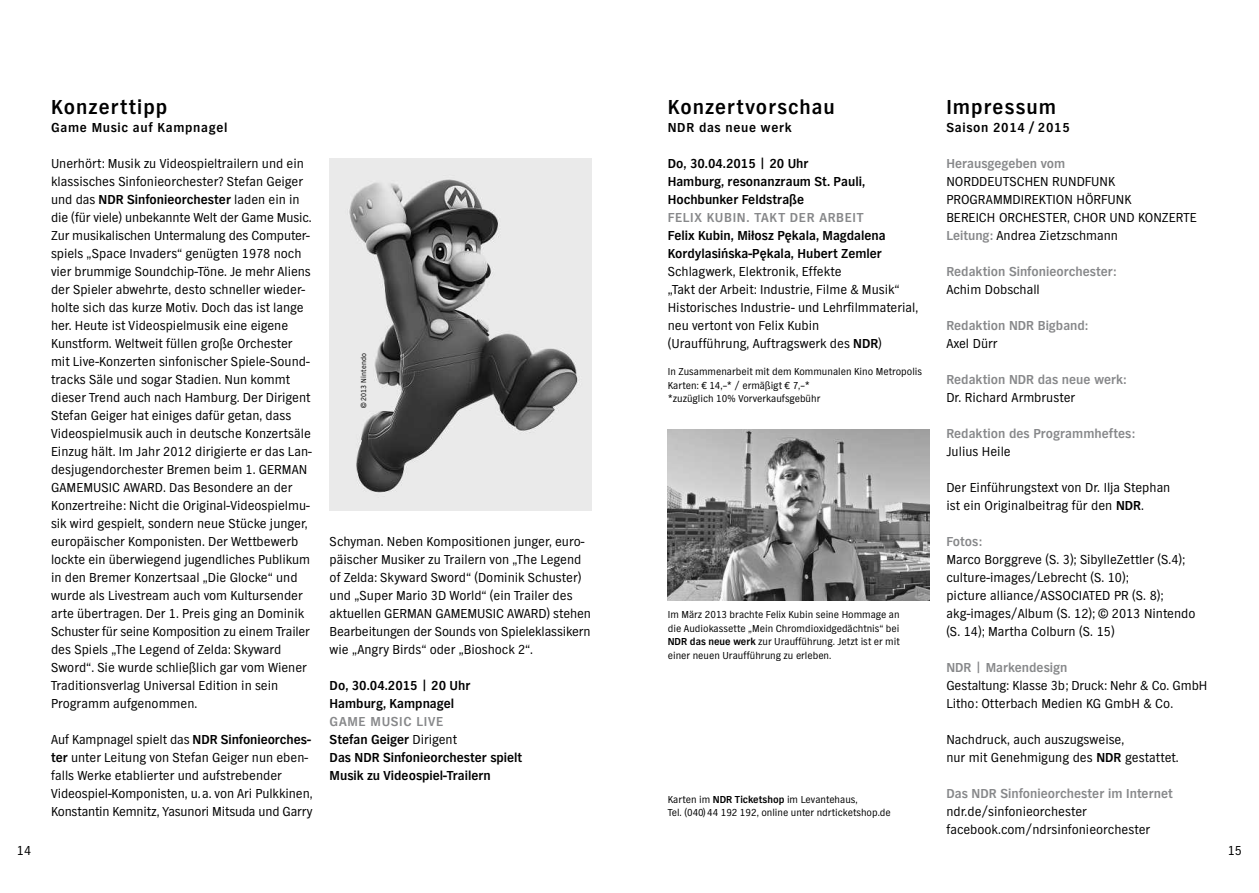
<style>
.page{position:relative;width:1259px;height:893px;background:#fff}
.page>*{position:absolute;margin:0;border:0;box-sizing:border-box;transform-origin:0 0}
.t1{font:700 21px "NDR Sans";letter-spacing:.05em;color:#000}
.t2{font:13.5px/18px "NDR Sans";color:#000}
.t3{font:700 13.5px/18px "NDR Sans";color:#000}
.t4{font:700 13.5px "NDR Sans";color:#87888a}
.t5{font:700 13.5px "NDR Sans";letter-spacing:.05em;color:#000}
.t6{font:10.5px/13.5px "NDR Sans";color:#000}
.t7{font:7.5px "NDR Sans";letter-spacing:.015em;color:#000}
.s1{font-weight:700}
.s2{color:#87888a}
.s3{font-weight:400}
.s4{font-weight:700;color:#87888a}
.s5{font-family:"NDR Sans CE";font-weight:700}
</style>
<div class="page">
<img style="left:330px;top:158px;width:261px;height:352px">
<img style="left:668px;top:429px;width:261px;height:171px">
<p class="t2" style="left:17px;top:841px;width:16px">14</p>
<h1 class="t1" style="left:51px;top:96px;width:118px">Konzerttipp</h1>
<p class="t5" style="left:51px;top:120px;width:178px">Game Music auf Kampnagel</p>
<p class="t2" style="left:51px;top:155px;width:262px">Unerhört: Musik zu Videospieltrailern und ein klassisches Sinfonieorchester? Stefan Geiger und das <span class="s1">NDR Sinfonieorchester</span> laden ein in die (für viele) unbekannte Welt der Game Music.<br>Zur musikalischen Untermalung des Com pu ter - spiels „Space Invaders“ genügten 1978 noch vier brummige Soundchip-Töne. Je mehr Aliens der Spieler abwehrte, desto schneller wieder&shy;holte sich das kurze Motiv. Doch das ist lange her. Heute ist Videospielmusik eine eigene Kunstform. Weltweit füllen große Orchester mit Live-Konzerten sinfonischer Spiele-Sound&shy;tracks Säle und sogar Stadien. Nun kommt dieser Trend auch nach Hamburg. Der Dirigent Stefan Geiger hat einiges dafür getan, dass Videospiel musik auch in deutsche Konzertsäle Einzug hält. Im Jahr 2012 dirigierte er das Lan&shy;desjugendorchester Bremen beim 1. GERMAN GAMEMUSIC AWARD. Das Besondere an der Konzertreihe: Nicht die Original-Videospielmu&shy;sik wird gespielt, sondern neue Stücke junger, europäischer Komponisten. Der Wettbewerb lockte ein überwiegend jugendliches Publikum in den Bremer Konzertsaal „Die Glocke“ und wurde als Live stream auch vom Kultursender arte übertragen. Der 1. Preis ging an Dominik Schuster für seine Komposition zu einem Trailer des Spiels „The Legend of Zelda: Skyward Sword“. Sie wurde schließlich gar vom Wiener Traditionsverlag Universal Edition in sein Programm aufgenommen.</p>
<p class="t2" style="left:51px;top:731px;width:263px">Auf Kampnagel spielt das <span class="s1">NDR Sinfonieorches&shy;ter</span> unter Leitung von Stefan Geiger nun eben&shy;falls Werke etablierter und aufstrebender Video spiel-Komponisten, u. a. von Ari Pulkkinen, Konstantin Kemnitz, Yasunori Mitsuda und Garry</p>
<p class="t7" style="left:359px;top:408px;width:57px;rotate:-90deg">© 2013 Nintendo</p>
<p class="t2" style="left:330px;top:533px;width:263px">Schyman. Neben Kompositionen junger, euro&shy;päischer Musiker zu Trailern von „The Legend of Zelda: Skyward Sword“ (Dominik Schuster) und „Super Mario 3D World“ (ein Trailer des aktuellen GERMAN GAMEMUSIC AWARD) stehen Bearbeitungen der Sounds von Spieleklassikern wie „Angry Birds“ oder „Bioshock 2“.</p>
<p class="t3" style="left:330px;top:677px;width:142px">Do, 30.04.2015 | 20 Uhr<br>Hamburg, Kampnagel</p>
<p class="t3" style="left:330px;top:713px;width:194px"><span class="s2">GAME MUSIC LIVE<br></span>Stefan Geiger <span class="s3">Dirigent<br></span>Das NDR Sinfonieorchester spielt<br>Musik zu Videospiel-Trailern</p>
<h1 class="t1" style="left:668px;top:96px;width:169px">Konzertvorschau</h1>
<p class="t5" style="left:668px;top:120px;width:125px">NDR das neue werk</p>
<p class="t3" style="left:668px;top:155px;width:199px">Do, 30.04.2015 | 20 Uhr<br>Hamburg, resonanzraum St. Pauli,<br>Hochbunker Feldstraße</p>
<p class="t2" style="left:668px;top:209px;width:252px"><span class="s4">FELIX KUBIN. TAKT DER ARBEIT<br></span><span class="s1">Felix Kubin, Miłosz P</span><span class="s5">ę</span><span class="s1">kala, Magdalena Kordylasi</span><span class="s5">ń</span><span class="s1">ska-P</span><span class="s5">ę</span><span class="s1">kala, Hubert Zemler </span>Schlagwerk, Elektronik, Effekte<br>„Takt der Arbeit: Industrie, Filme &amp; Musik“ Historisches Industrie- und Lehrfilmmaterial, neu vertont von Felix Kubin<br>(Uraufführung, Auftragswerk des <span class="s1">NDR</span>)</p>
<p class="t6" style="left:668px;top:365px;width:256px">In Zusammenarbeit mit dem Kommunalen Kino Metropolis<br>Karten: € 14,–* / ermäßigt € 7,–*<br>*zuzüglich 10% Vorverkaufsgebühr</p>
<p class="t6" style="left:668px;top:608px;width:233px;text-align:justify">Im März 2013 brachte Felix Kubin seine Hommage an die Audiokassette „Mein Chromdioxidgedächtnis“ bei <span class="s1">NDR das neue werk</span> zur Uraufführung. Jetzt ist er mit einer neuen Uraufführung zu erleben.</p>
<p class="t6" style="left:668px;top:793px;width:225px">Karten im <span class="s1">NDR Ticketshop</span> im Levantehaus,<br>Tel. (040) 44 192 192, online unter ndrticketshop.de</p>
<h1 class="t1" style="left:946px;top:96px;width:111px">Impressum</h1>
<p class="t5" style="left:946px;top:120px;width:125px">Saison 2014 / 2015</p>
<p class="t4" style="left:946px;top:156px;width:120px">Herausgegeben vom</p>
<p class="t2" style="left:946px;top:173px;width:252px">NORDDEUTSCHEN RUNDFUNK<br>PROGRAMMDIREKTION HÖRFUNK<br>BEREICH ORCHESTER, CHOR UND KONZERTE<br><span class="s4">Leitung:</span> Andrea Zietzschmann</p>
<p class="t4" style="left:946px;top:264px;width:171px">Redaktion Sinfonieorchester:</p>
<p class="t2" style="left:946px;top:281px;width:95px">Achim Dobschall</p>
<p class="t4" style="left:946px;top:318px;width:143px">Redaktion NDR Bigband:</p>
<p class="t2" style="left:946px;top:335px;width:53px">Axel Dürr</p>
<p class="t4" style="left:946px;top:372px;width:182px">Redaktion NDR das neue werk:</p>
<p class="t2" style="left:946px;top:389px;width:130px">Dr. Richard Armbruster</p>
<p class="t4" style="left:946px;top:426px;width:190px">Redaktion des Programmheftes:</p>
<p class="t2" style="left:946px;top:443px;width:66px">Julius Heile</p>
<p class="t2" style="left:946px;top:479px;width:225px">Der Einführungstext von Dr. Ilja Stephan ist ein Originalbeitrag für den <span class="s1">NDR</span>.</p>
<p class="t4" style="left:946px;top:534px;width:37px">Fotos:</p>
<p class="t2" style="left:946px;top:551px;width:251px">Marco Borggreve (S. 3); SibylleZettler (S.4); culture-images/Lebrecht (S. 10);<br>picture alliance/ASSOCIATED PR (S. 8); akg-images/Album (S. 12); © 2013 Nintendo (S. 14); Martha Colburn (S. 15)</p>
<p class="t4" style="left:946px;top:660px;width:122px">NDR | Markendesign</p>
<p class="t2" style="left:946px;top:677px;width:262px">Gestaltung: Klasse 3b; Druck: Nehr &amp; Co. GmbH<br>Litho: Otterbach Medien KG GmbH &amp; Co.</p>
<p class="t2" style="left:946px;top:731px;width:234px">Nachdruck, auch auszugsweise,<br>nur mit Genehmigung des <span class="s1">NDR</span> gestattet.</p>
<p class="t4" style="left:946px;top:786px;width:228px">Das NDR Sinfonieorchester im Internet</p>
<p class="t2" style="left:946px;top:803px;width:205px">ndr.de/sinfonieorchester facebook.com/ndrsinfonieorchester</p>
<p class="t2" style="left:1227px;top:841px;width:16px">15</p>
</div>
